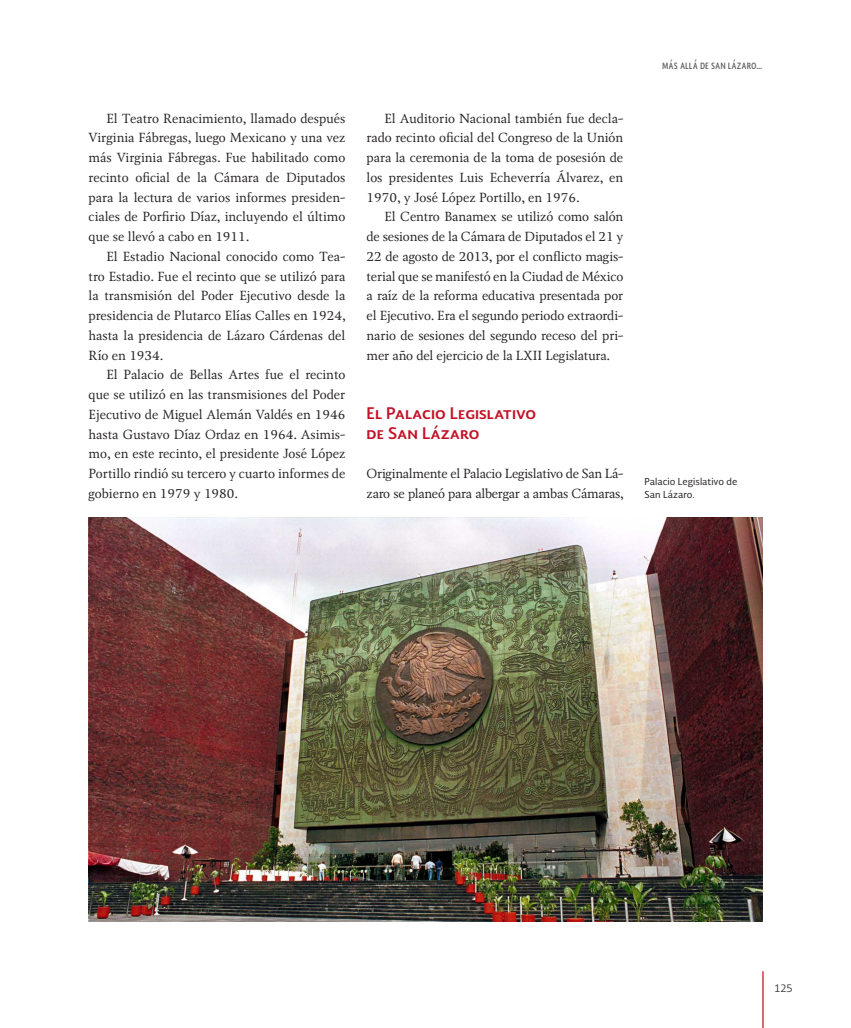
<style>
.page{position:relative;width:851px;height:1028px;background:#fff}
.page>*{position:absolute;margin:0;border:0;box-sizing:border-box;transform-origin:0 0}
.subtitulo_1_espacio{font:700 15.62px/19.8px "Soberana Sans";color:#c31227}
.textos_continuos{font:13.12px/19.8px "Soberana Texto";color:#231f20;text-align:justify}
.primer_párrafo_sin_s{font:13.12px/19.8px "Soberana Texto";letter-spacing:-.02em;color:#231f20}
.header_derecho{font:11.25px "Soberana Sans Condensed";color:#57585a}
.textos_continuos-2{font:300 11.25px "Corpid";color:#231f20}
.pies_de_foto{font:9.38px "Soberana Sans";color:#231f20}
</style>
<div class="page">
<hr style="left:762px;top:971px;width:1px;height:57px;background:#c31227">
<img style="left:88px;top:518px;width:674px;height:403px">
<p class="textos_continuos" style="left:89px;top:108px;width:258px;text-indent:18px">El Teatro Renacimiento, llamado después Virginia Fábregas, luego Mexicano y una vez más Virginia Fábregas. Fue habilitado como recinto oficial de la Cámara de Diputados para la lectura de varios informes presiden&shy;ciales de Porfirio Díaz, incluyendo el último que se llevó a cabo en 1911.</p>
<p class="textos_continuos" style="left:89px;top:246px;width:259px;text-indent:18px">El Estadio Nacional conocido como Tea&shy;tro Estadio. Fue el recinto que se utilizó para la transmisión del Poder Ejecutivo desde la presidencia de Plutarco Elías Calles en 1924, hasta la presidencia de Lázaro Cárdenas del Río en 1934.</p>
<p class="textos_continuos" style="left:89px;top:365px;width:258px;text-indent:18px">El Palacio de Bellas Artes fue el recinto que se utilizó en las transmisiones del Poder Ejecutivo de Miguel Alemán Valdés en 1946 hasta Gustavo Díaz Ordaz en 1964. Asimis&shy;mo, en este recinto, el presidente José López Portillo rindió su tercero y cuarto informes de gobierno en 1979 y 1980.</p>
<p class="textos_continuos" style="left:366px;top:108px;width:258px;text-indent:18px">El Auditorio Nacional también fue decla&shy;rado recinto oficial del Congreso de la Unión para la ceremonia de la toma de posesión de los presidentes Luis Echeverría Álvarez, en 1970, y José López Portillo, en 1976.</p>
<p class="textos_continuos" style="left:366px;top:207px;width:258px;text-indent:18px">El Centro Banamex se utilizó como salón de sesiones de la Cámara de Diputados el 21 y 22 de agosto de 2013, por el conflicto magis&shy;terial que se manifestó en la Ciudad de México a raíz de la reforma educativa presentada por el Ejecutivo. Era el segundo periodo extraordi&shy;nario de sesiones del segundo receso del pri&shy;mer año del ejercicio de la LXII Legislatura.</p>
<p class="header_derecho" style="left:662px;top:57px;width:102px">más allá de san lázaro…</p>
<p class="subtitulo_1_espacio" style="left:366px;top:402px;width:171px">El Palacio Legislativo de San Lázaro</p>
<p class="primer_párrafo_sin_s" style="left:366px;top:463px;width:259px">Originalmente el Palacio Legislativo de San Lá&shy;zaro se planeó para albergar a ambas Cámaras,</p>
<p class="pies_de_foto" style="left:644px;top:476px;width:94px">Palacio Legislativo de</p>
<p class="pies_de_foto" style="left:644px;top:488px;width:52px">San Lázaro.</p>
<p class="textos_continuos-2" style="left:774px;top:981px;width:20px">125</p>
</div>
